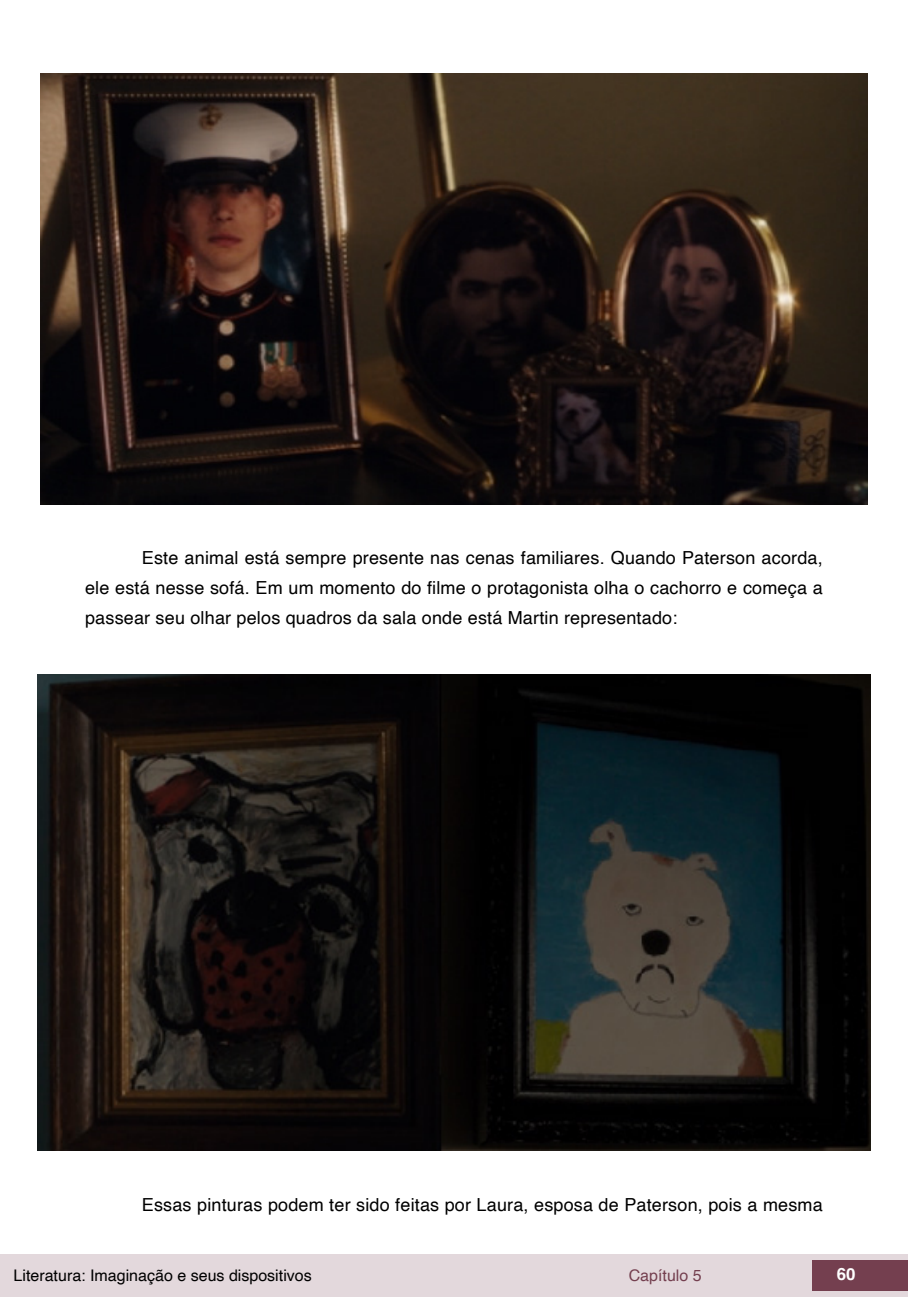
<style>
.page{position:relative;width:908px;height:1304px;background:#fff}
.page>*{position:absolute;margin:0;border:0;box-sizing:border-box;transform-origin:0 0}
.t1{font:18px/30px "Helvetica";letter-spacing:.01em;color:#000;text-align:justify}
.t2{font:700 16.8px "Helvetica";color:#fff}
.t3{font:16px "Helvetica";color:#000}
.t4{font:16px "Helvetica";color:#743f4f}
</style>
<div class="page">
<div style="left:0;top:1254px;width:906px;height:43px;background:#e3d8dc"></div>
<div style="left:812px;top:1261px;width:95px;height:30px;background:#743f4f"></div>
<img style="left:40px;top:74px;width:827px;height:430px">
<img style="left:37px;top:674px;width:833px;height:477px">
<p class="t1" style="left:85px;top:543px;width:738px;text-indent:57px">Este animal está sempre presente nas cenas familiares. Quando Paterson acorda, ele está nesse sofá. Em um momento do filme o protagonista olha o cachorro e começa a passear seu olhar pelos quadros da sala onde está Martin representado:</p>
<p class="t1" style="left:142px;top:1190px;width:682px">Essas pinturas podem ter sido feitas por Laura, esposa de Paterson, pois a mesma</p>
<p class="t3" style="left:14px;top:1263px;width:299px">Literatura: Imaginação e seus dispositivos</p>
<p class="t4" style="left:628px;top:1263px;width:74px">Capítulo 5</p>
<p class="t2" style="left:836px;top:1264px;width:20px">60</p>
</div>
